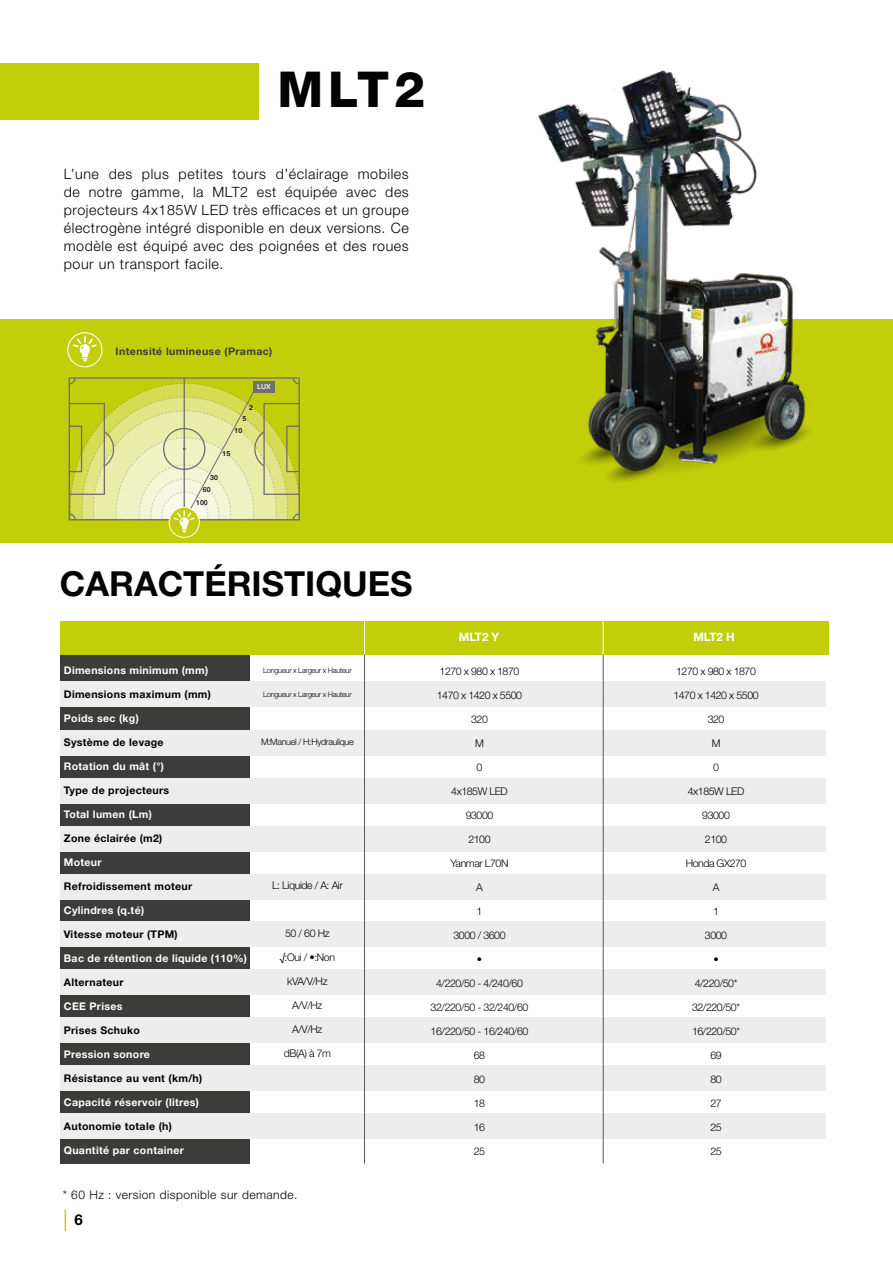
<style>
.page{position:relative;width:893px;height:1263px;background:#fff}
.page>*{position:absolute;margin:0;border:0;box-sizing:border-box;transform-origin:0 0}
.t1{font:800 49.5px "Helvetica Neue";color:#020203}
.t2{font:700 34.5px "Helvetica Neue LT Pro";color:#020203}
.t3{font:700 15px "Helvetica Neue LT Pro";color:#000}
.t4{font:300 14.25px/18px "Helvetica Neue LT Pro";letter-spacing:.04em;color:#020203;text-align:justify}
.t5{font:300 12px "Helvetica Neue LT Pro";letter-spacing:.04em;color:#020203}
.t6{font:700 11.55px "Helvetica Neue";color:#fff}
.t7{font:300 10.65px "Helvetica Neue LT Pro";letter-spacing:-.04em;color:#000}
.t8{font:700 10.65px "Helvetica Neue";letter-spacing:.03em;color:#fff}
.t9{font:700 10.65px "Helvetica Neue";letter-spacing:.03em;color:#000}
.t10{font:700 10.5px "Helvetica Neue LT Pro";letter-spacing:.04em;color:#3c3c3b}
.t11{font:300 9px "Helvetica Neue LT Pro";letter-spacing:-.04em;color:#000}
.t12{font:300 7.5px "Helvetica Neue LT Pro";letter-spacing:-.04em;color:#000}
.t13{font:500 6.9px "Helvetica Neue LT Pro";color:#000}
.t14{font:500 6.9px "Helvetica Neue LT Pro";color:#fff}
</style>
<div class="page">
<div style="left:60px;top:632px;width:190px;height:531px;background:#3c3c3b"></div>
<div style="left:60px;top:621px;width:768px;height:33px;background:#c3ce0a"></div>
<div style="left:60px;top:681px;width:765px;height:25px;background:#ededed"></div>
<div style="left:60px;top:730px;width:765px;height:26px;background:#ededed"></div>
<div style="left:60px;top:779px;width:765px;height:25px;background:#ededed"></div>
<div style="left:60px;top:827px;width:765px;height:25px;background:#ededed"></div>
<div style="left:60px;top:875px;width:765px;height:25px;background:#ededed"></div>
<div style="left:60px;top:921px;width:765px;height:25px;background:#ededed"></div>
<div style="left:60px;top:969px;width:765px;height:25px;background:#ededed"></div>
<div style="left:60px;top:1018px;width:765px;height:25px;background:#ededed"></div>
<div style="left:60px;top:1065px;width:765px;height:26px;background:#ededed"></div>
<div style="left:60px;top:1113px;width:765px;height:25px;background:#ededed"></div>
<hr style="left:364px;top:621px;width:1px;height:33px;background:#fff">
<hr style="left:603px;top:603px;width:1px;height:94px;background:#fff">
<hr style="left:364px;top:654px;width:1px;height:509px;background:#575756">
<hr style="left:603px;top:654px;width:1px;height:509px;background:#575756">
<div style="left:0;top:64px;width:259px;height:56px;background:#c3ce0a"></div>
<div style="left:0;top:319px;width:893px;height:223px;background:#c3ce0a"></div>
<img style="left:538px;top:71px;width:271px;height:411px">
<div style="left:169px;top:507px;width:31px;height:31px;border:1px solid #fff;border-radius:50%"></div>
<svg style="left:69px;top:377px;width:231px;height:156px"></svg>
<svg style="left:68px;top:333px;width:34px;height:34px"></svg>
<div style="left:67px;top:332px;width:35px;height:35px;border:1px solid #fff;border-radius:50%"></div>
<svg style="left:73px;top:336px;width:24px;height:26px"></svg>
<svg style="left:65px;top:1209px;width:1px;height:22px"></svg>
<h1 class="t1" style="left:277px;top:60px;width:149px">MLT2</h1>
<p class="t4" style="left:64px;top:164px;width:346px">L’une des plus petites tours d’éclairage mobiles de notre gamme, la MLT2 est équipée avec des projecteurs 4x185W LED très efficaces et un groupe électrogène intégré disponible en deux versions. Ce modèle est équipé avec des poignées et des roues pour un transport facile.</p>
<p class="t10" style="left:116px;top:344px;width:158px">Intensité lumineuse (Pramac)</p>
<p class="t14" style="left:257px;top:383px;width:15px">LUX</p>
<p class="t13" style="left:249px;top:403px;width:5px">2</p>
<p class="t13" style="left:242px;top:415px;width:5px">5</p>
<p class="t13" style="left:235px;top:426px;width:9px">10</p>
<p class="t13" style="left:223px;top:450px;width:9px">15</p>
<p class="t13" style="left:210px;top:473px;width:9px">30</p>
<p class="t13" style="left:203px;top:486px;width:9px">60</p>
<p class="t13" style="left:196px;top:498px;width:13px">100</p>
<h2 class="t2" style="left:60px;top:563px;width:354px">CARACTÉRISTIQUES</h2>
<p class="t8" style="left:64px;top:664px;width:146px">Dimensions minimum (mm)</p>
<p class="t9" style="left:64px;top:688px;width:149px">Dimensions maximum (mm)</p>
<p class="t8" style="left:64px;top:712px;width:77px">Poids sec (kg)</p>
<p class="t9" style="left:64px;top:736px;width:101px">Système de levage</p>
<p class="t8" style="left:64px;top:760px;width:102px">Rotation du mât (°)</p>
<p class="t9" style="left:64px;top:784px;width:107px">Type de projecteurs</p>
<p class="t8" style="left:64px;top:808px;width:89px">Total lumen (Lm)</p>
<p class="t9" style="left:64px;top:832px;width:100px">Zone éclairée (m2)</p>
<p class="t8" style="left:64px;top:856px;width:39px">Moteur</p>
<p class="t9" style="left:64px;top:880px;width:130px">Refroidissement moteur</p>
<p class="t8" style="left:64px;top:904px;width:82px">Cylindres (q.té)</p>
<p class="t9" style="left:64px;top:928px;width:115px">Vitesse moteur (TPM)</p>
<p class="t8" style="left:64px;top:952px;width:185px">Bac de rétention de liquide (110%)</p>
<p class="t9" style="left:64px;top:976px;width:61px">Alternateur</p>
<p class="t8" style="left:64px;top:1000px;width:60px">CEE Prises</p>
<p class="t9" style="left:64px;top:1024px;width:78px">Prises Schuko</p>
<p class="t8" style="left:64px;top:1048px;width:88px">Pression sonore</p>
<p class="t9" style="left:64px;top:1072px;width:140px">Résistance au vent (km/h)</p>
<p class="t8" style="left:64px;top:1096px;width:137px">Capacité réservoir (litres)</p>
<p class="t9" style="left:64px;top:1120px;width:110px">Autonomie totale (h)</p>
<p class="t8" style="left:64px;top:1144px;width:122px">Quantité par container</p>
<p class="t12" style="left:263px;top:665px;width:90px">Longueur x Largeur x Hauteur</p>
<p class="t12" style="left:263px;top:689px;width:90px">Longueur x Largeur x Hauteur</p>
<p class="t11" style="left:261px;top:736px;width:94px">M:Manuel / H:Hydraulique</p>
<p class="t7" style="left:272px;top:878px;width:72px">L: Liquide / A: Air</p>
<p class="t7" style="left:285px;top:926px;width:46px">50 / 60 Hz</p>
<p class="t7" style="left:280px;top:950px;width:57px">√:Oui / •:Non</p>
<p class="t7" style="left:287px;top:974px;width:42px">kVA/V/Hz</p>
<p class="t7" style="left:292px;top:998px;width:32px">A/V/Hz</p>
<p class="t7" style="left:292px;top:1022px;width:32px">A/V/Hz</p>
<p class="t7" style="left:284px;top:1046px;width:49px">dB(A) à 7m</p>
<p class="t5" style="left:63px;top:1187px;width:236px">* 60 Hz : version disponible sur demande.</p>
<h3 class="t3" style="left:74px;top:1210px;width:10px">6</h3>
<p class="t6" style="left:459px;top:629px;width:42px">MLT2 Y</p>
<p class="t6" style="left:693px;top:629px;width:43px">MLT2 H</p>
<p class="t7" style="left:440px;top:664px;width:81px">1270 x 980 x 1870</p>
<p class="t7" style="left:437px;top:688px;width:87px">1470 x 1420 x 5500</p>
<p class="t7" style="left:471px;top:712px;width:18px">320</p>
<p class="t7" style="left:475px;top:736px;width:10px">M</p>
<p class="t7" style="left:477px;top:760px;width:7px">0</p>
<p class="t7" style="left:451px;top:784px;width:58px">4x185W LED</p>
<p class="t7" style="left:466px;top:808px;width:29px">93000</p>
<p class="t7" style="left:468px;top:832px;width:24px">2100</p>
<p class="t7" style="left:451px;top:856px;width:59px">Yanmar L70N</p>
<p class="t7" style="left:476px;top:880px;width:8px">A</p>
<p class="t7" style="left:477px;top:904px;width:7px">1</p>
<p class="t7" style="left:453px;top:928px;width:54px">3000 / 3600</p>
<p class="t7" style="left:477px;top:952px;width:7px">•</p>
<p class="t7" style="left:436px;top:976px;width:88px">4/220/50 - 4/240/60</p>
<p class="t7" style="left:431px;top:1000px;width:99px">32/220/50 - 32/240/60</p>
<p class="t7" style="left:431px;top:1024px;width:99px">16/220/50 - 16/240/60</p>
<p class="t7" style="left:474px;top:1048px;width:13px">68</p>
<p class="t7" style="left:474px;top:1072px;width:13px">80</p>
<p class="t7" style="left:474px;top:1096px;width:13px">18</p>
<p class="t7" style="left:474px;top:1120px;width:13px">16</p>
<p class="t7" style="left:474px;top:1144px;width:13px">25</p>
<p class="t7" style="left:676px;top:664px;width:81px">1270 x 980 x 1870</p>
<p class="t7" style="left:673px;top:688px;width:87px">1470 x 1420 x 5500</p>
<p class="t7" style="left:708px;top:712px;width:18px">320</p>
<p class="t7" style="left:712px;top:736px;width:10px">M</p>
<p class="t7" style="left:713px;top:760px;width:7px">0</p>
<p class="t7" style="left:688px;top:784px;width:58px">4x185W LED</p>
<p class="t7" style="left:702px;top:808px;width:29px">93000</p>
<p class="t7" style="left:705px;top:832px;width:24px">2100</p>
<p class="t7" style="left:686px;top:856px;width:62px">Honda GX270</p>
<p class="t7" style="left:713px;top:880px;width:8px">A</p>
<p class="t7" style="left:713px;top:904px;width:7px">1</p>
<p class="t7" style="left:705px;top:928px;width:24px">3000</p>
<p class="t7" style="left:713px;top:952px;width:7px">•</p>
<p class="t7" style="left:695px;top:976px;width:44px">4/220/50*</p>
<p class="t7" style="left:692px;top:1000px;width:50px">32/220/50*</p>
<p class="t7" style="left:692px;top:1024px;width:50px">16/220/50*</p>
<p class="t7" style="left:710px;top:1048px;width:13px">69</p>
<p class="t7" style="left:710px;top:1072px;width:13px">80</p>
<p class="t7" style="left:710px;top:1096px;width:13px">27</p>
<p class="t7" style="left:710px;top:1120px;width:13px">25</p>
<p class="t7" style="left:710px;top:1144px;width:13px">25</p>
</div>
